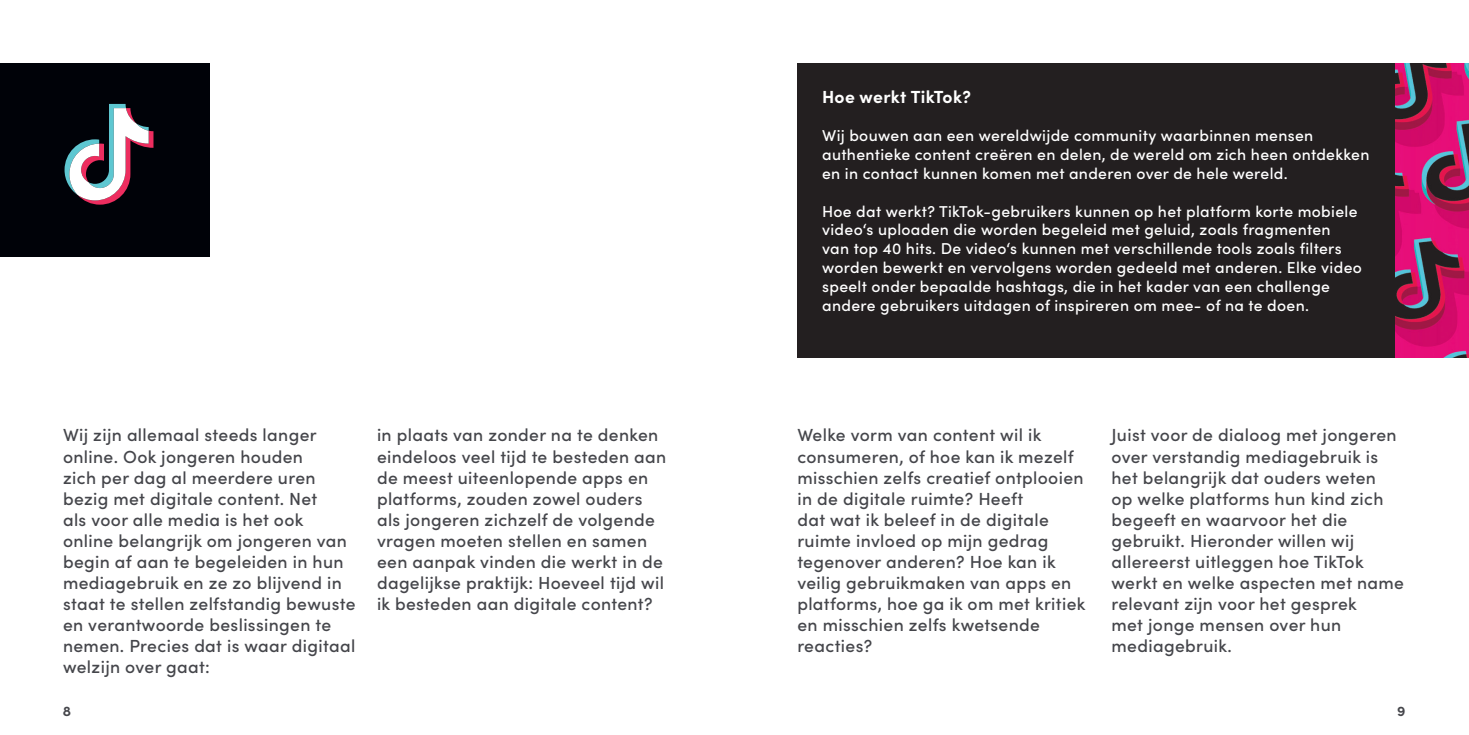
<style>
.page{position:relative;width:1469px;height:735px;background:#fff}
.page>*{position:absolute;margin:0;border:0;box-sizing:border-box;transform-origin:0 0}
.t1{font:500 17.5px/21px "Sofia Pro";letter-spacing:.02em;color:#45464b}
.t2{font:700 17.5px "Sofia Pro";letter-spacing:.02em;color:#fff}
.t3{font:500 15.75px/18.9px "Sofia Pro";letter-spacing:.02em;color:#fff}
.t4{font:700 14px "Sofia Pro";color:#45464b}
</style>
<div class="page">
<div style="left:0;top:63px;width:210px;height:193px;background:#000208"></div>
<svg style="left:65px;top:104px;width:88px;height:100px"></svg>
<img style="left:1394px;top:63px;width:74px;height:294px">
<div style="left:797px;top:63px;width:597px;height:294px;background:#231f20"></div>
<p class="t2" style="left:822px;top:83px;width:150px">Hoe werkt TikTok?</p>
<p class="t3" style="left:822px;top:125px;width:549px">Wij bouwen aan een wereldwijde community waarbinnen mensen authentieke content creëren en delen, de wereld om zich heen ontdekken en in contact kunnen komen met anderen over de hele wereld.</p>
<p class="t3" style="left:822px;top:200px;width:541px">Hoe dat werkt? TikTok-gebruikers kunnen op het platform korte mobiele video‘s uploaden die worden begeleid met geluid, zoals fragmenten<br>van top 40 hits. De video‘s kunnen met verschillende tools zoals filters worden bewerkt en vervolgens worden gedeeld met anderen. Elke video speelt onder bepaalde hashtags, die in het kader van een challenge andere gebruikers uitdagen of inspireren om mee- of na te doen.</p>
<p class="t1" style="left:63px;top:423px;width:294px">Wij zijn allemaal steeds langer online. Ook jongeren houden<br>zich per dag al meerdere uren bezig met digitale content. Net<br>als voor alle media is het ook online belangrijk om jongeren van begin af aan te begeleiden in hun mediagebruik en ze zo blijvend in staat te stellen zelfstandig bewuste en verantwoorde beslissingen te nemen. Precies dat is waar digitaal welzijn over gaat:</p>
<p class="t1" style="left:377px;top:423px;width:291px">in plaats van zonder na te denken eindeloos veel tijd te besteden aan de meest uiteenlopende apps en platforms, zouden zowel ouders als jongeren zichzelf de volgende vragen moeten stellen en samen een aanpak vinden die werkt in de dagelijkse praktijk: Hoeveel tijd wil ik besteden aan digitale content?</p>
<p class="t1" style="left:797px;top:423px;width:290px">Welke vorm van content wil ik consumeren, of hoe kan ik mezelf misschien zelfs creatief ontplooien in de digitale ruimte? Heeft<br>dat wat ik beleef in de digitale ruimte invloed op mijn gedrag tegenover anderen? Hoe kan ik veilig gebruikmaken van apps en platforms, hoe ga ik om met kritiek en misschien zelfs kwetsende reacties?</p>
<p class="t1" style="left:1111px;top:423px;width:294px">Juist voor de dialoog met jongeren over verstandig mediagebruik is het belangrijk dat ouders weten<br>op welke platforms hun kind zich begeeft en waarvoor het die gebruikt. Hieronder willen wij allereerst uitleggen hoe TikTok werkt en welke aspecten met name relevant zijn voor het gesprek<br>met jonge mensen over hun mediagebruik.</p>
<p class="t4" style="left:63px;top:699px;width:10px">8</p>
<p class="t4" style="left:1397px;top:699px;width:10px">9</p>
</div>
